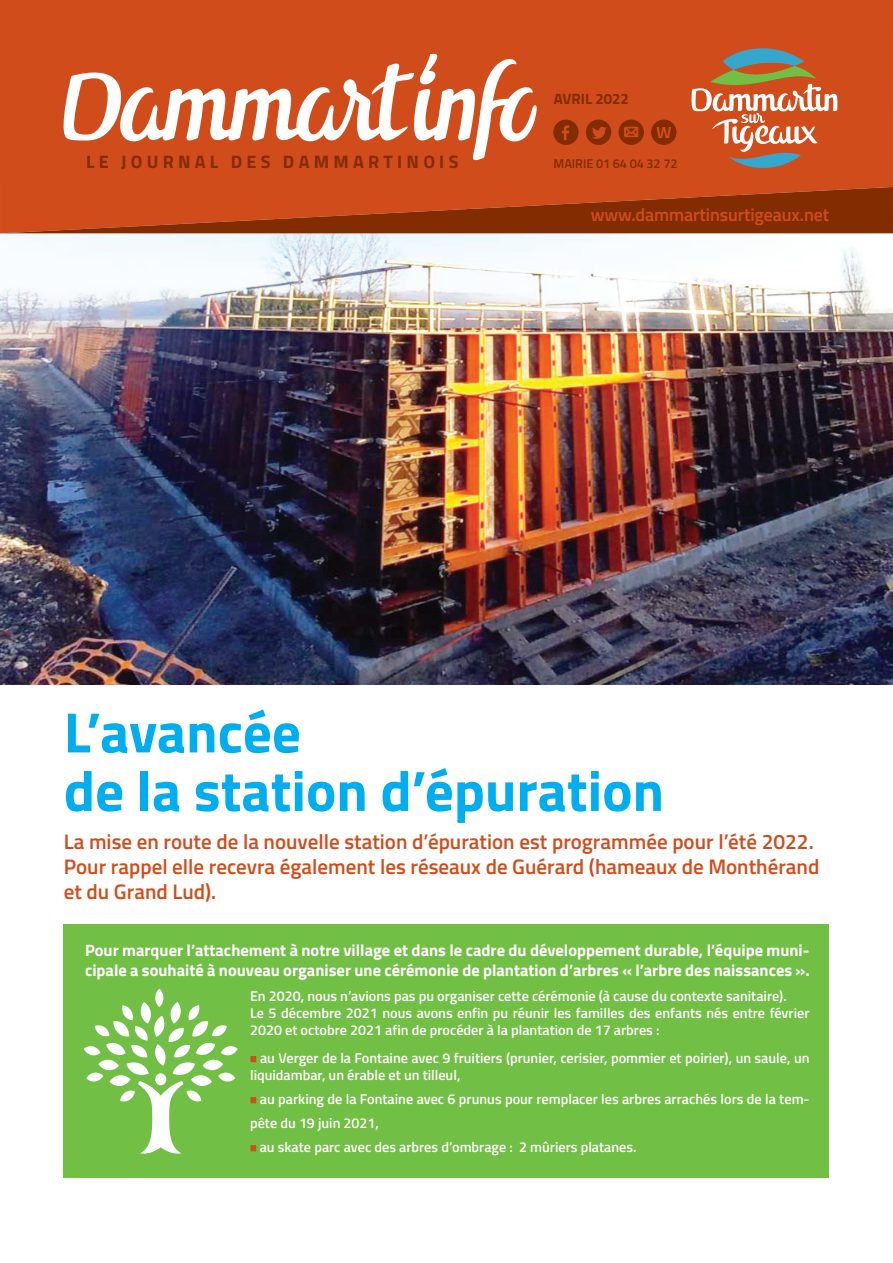
<style>
.page{position:relative;width:893px;height:1263px;background:#fff}
.page>*{position:absolute;margin:0;border:0;box-sizing:border-box;transform-origin:0 0}
.t1{font:700 57px/58.5px "Titillium Web";color:#00aeef}
.t2{font:600 21px/25.2px "Titillium Web";color:#d04d1b}
.t3{font:600 18px "Titillium Web";letter-spacing:-.005em;color:#d04d1b}
.t4{font:700 18px "Titillium Web";letter-spacing:.235em;color:#832b01}
.t5{font:700 16.5px/19.8px "Titillium Web";color:#fff}
.t6{font:700 15px "Titillium Web";color:#832b01}
.t7{font:600 14.25px/17.1px "Titillium Web";color:#fff}
.t8{font:600 12.75px "Titillium Web";letter-spacing:-.005em;color:#832b01}
.s1{color:#d04d1b}
</style>
<div class="page">
<img style="left:0;top:233px;width:893px;height:452px">
<div style="left:0;top:0;width:893px;height:187px;background:#d04d1b"></div>
<svg style="left:0;top:187px;width:893px;height:46px;background:#a93c0e"></svg>
<svg style="left:62px;top:53px;width:476px;height:110px"></svg>
<svg style="left:691px;top:41px;width:147px;height:132px;background:#c47048"></svg>
<svg style="left:586px;top:120px;width:25px;height:25px"></svg>
<svg style="left:553px;top:120px;width:26px;height:25px"></svg>
<svg style="left:618px;top:120px;width:26px;height:25px"></svg>
<svg style="left:651px;top:120px;width:25px;height:25px"></svg>
<div style="left:64px;top:925px;width:765px;height:253px;background:#71bf44"></div>
<svg style="left:84px;top:989px;width:154px;height:165px"></svg>
<div style="left:155px;top:1073px;width:11px;height:12px;background:#fff;border-radius:50%"></div>
<p class="t4" style="left:86px;top:148px;width:374px">LE JOURNAL DES DAMMARTINOIS</p>
<p class="t6" style="left:554px;top:88px;width:77px">AVRIL 2022</p>
<p class="t8" style="left:554px;top:154px;width:125px">MAIRIE 01 64 04 32 72</p>
<p class="t3" style="left:591px;top:201px;width:240px">www.dammartinsurtigeaux.net</p>
<h1 class="t1" style="left:64px;top:700px;width:602px">L’avancée<br>de la station d’épuration</h1>
<h2 class="t2" style="left:64px;top:828px;width:757px">La mise en route de la nouvelle station d’épuration est programmée pour l’été 2022.<br>Pour rappel elle recevra également les réseaux de Guérard (hameaux de Monthérand et du Grand Lud).</h2>
<p class="t5" style="left:85px;top:940px;width:726px">Pour marquer l’attachement à notre village et dans le cadre du développement durable, l’équipe muni&shy;cipale a souhaité à nouveau organiser une cérémonie de plantation d’arbres « l’arbre des naissances ».</p>
<p class="t7" style="left:250px;top:986px;width:561px">En 2020, nous n’avions pas pu organiser cette cérémonie (à cause du contexte sanitaire).<br>Le 5 décembre 2021 nous avons enfin pu réunir les familles des enfants nés entre février<br>2020 et octobre 2021 afin de procéder à la plantation de 17 arbres :</p>
<p class="t7" style="left:250px;top:1048px;width:561px"><span class="s1">•</span> au Verger de la Fontaine avec 9 fruitiers (prunier, cerisier, pommier et poirier), un saule, un liquidambar, un érable et un tilleul,</p>
<p class="t7" style="left:250px;top:1086px;width:561px;line-height:24px"><span class="s1">•</span> au parking de la Fontaine avec 6 prunus pour remplacer les arbres arrachés lors de la tem&shy;pête du 19 juin 2021,</p>
<p class="t7" style="left:250px;top:1137px;width:388px"><span class="s1">•</span> au skate parc avec des arbres d’ombrage : 2 mûriers platanes.</p>
</div>
